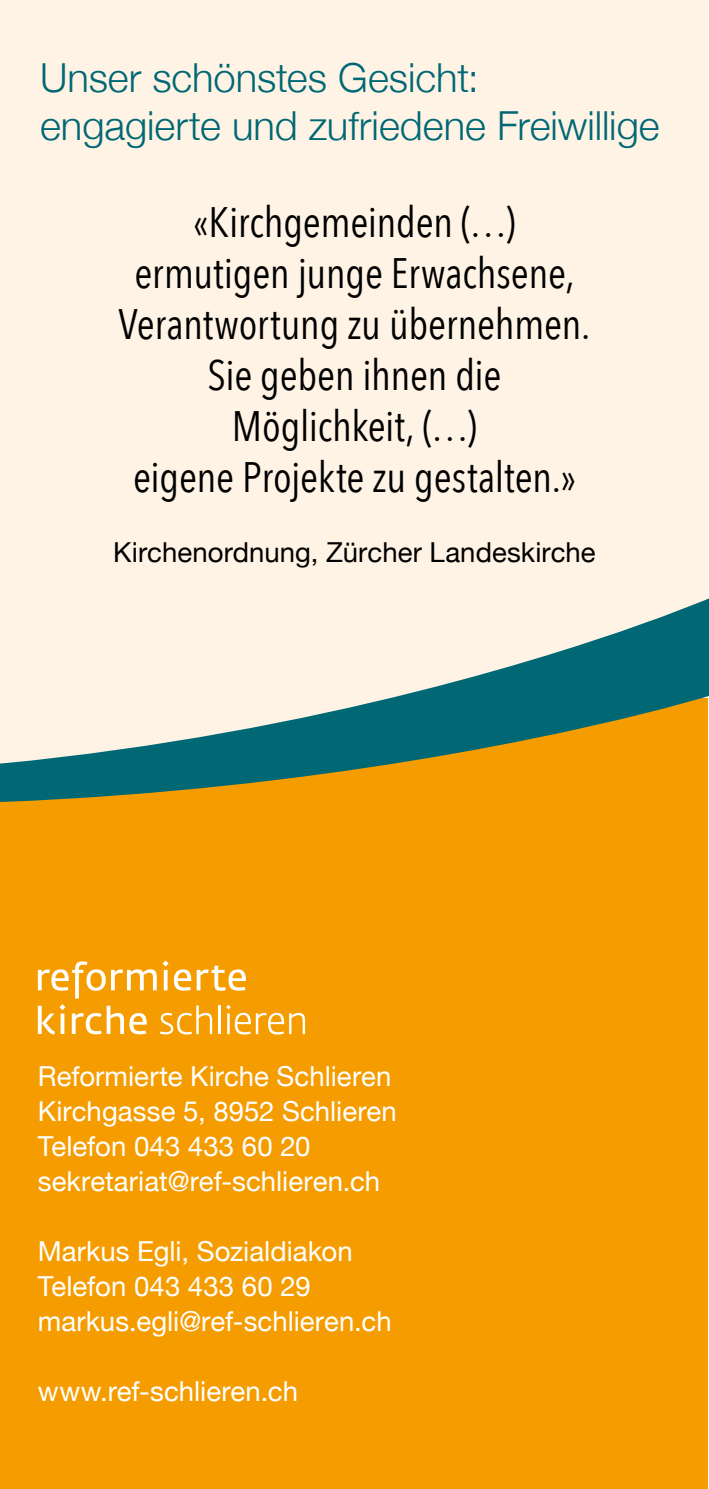
<style>
.page{position:relative;width:709px;height:1489px;background:#fff}
.page>*{position:absolute;margin:0;border:0;box-sizing:border-box;transform-origin:0 0}
.t1{font:42.5px/51px "Avenir Next Condensed";letter-spacing:-.005em;color:#000;text-align:center}
.t2{font:300 40px/48px "Helvetica Neue";color:#006874}
.t3{font:27.5px/35px "Helvetica Neue";letter-spacing:.005em;color:#fff}
.t4{font:27.5px "Helvetica Neue";color:#000}
</style>
<div class="page">
<div style="left:0;top:698px;width:707px;height:790px;background:#f59d00"></div>
<div style="left:0;top:0;width:707px;height:598px;background:#fef3e4"></div>
<svg style="left:0;top:598px;width:709px;height:305px"></svg>
<svg style="left:38px;top:961px;width:119px;height:37px"></svg>
<svg style="left:163px;top:960px;width:28px;height:30px"></svg>
<svg style="left:197px;top:965px;width:49px;height:25px"></svg>
<svg style="left:38px;top:1004px;width:27px;height:30px"></svg>
<svg style="left:72px;top:1005px;width:75px;height:29px"></svg>
<svg style="left:160px;top:1005px;width:52px;height:29px"></svg>
<hr style="left:218px;top:1005px;width:3px;height:29px;background:#fff">
<svg style="left:226px;top:1005px;width:79px;height:29px"></svg>
<h2 class="t2" style="left:40px;top:51px;width:621px">Unser schönstes Gesicht: engagierte und zufriedene Freiwillige</h2>
<h1 class="t1" style="left:119px;top:194px;width:473px">«Kirchgemeinden (…) ermutigen junge Erwachsene,<br>Verantwortung zu übernehmen.<br>Sie geben ihnen die<br>Möglichkeit, (…)<br>eigene Projekte zu gestalten.»</h1>
<p class="t4" style="left:113px;top:532px;width:484px">Kirchenordnung, Zürcher Landeskirche</p>
<p class="t3" style="left:38px;top:1059px;width:360px">Reformierte Kirche Schlieren<br>Kirchgasse 5, 8952 Schlieren<br>Telefon 043 433 60 20 sekretariat@ref-schlieren.ch</p>
<p class="t3" style="left:38px;top:1234px;width:355px">Markus Egli, Sozialdiakon<br>Telefon 043 433 60 29 markus.egli@ref-schlieren.ch</p>
<p class="t3" style="left:38px;top:1374px;width:262px">www.ref-schlieren.ch</p>
</div>
